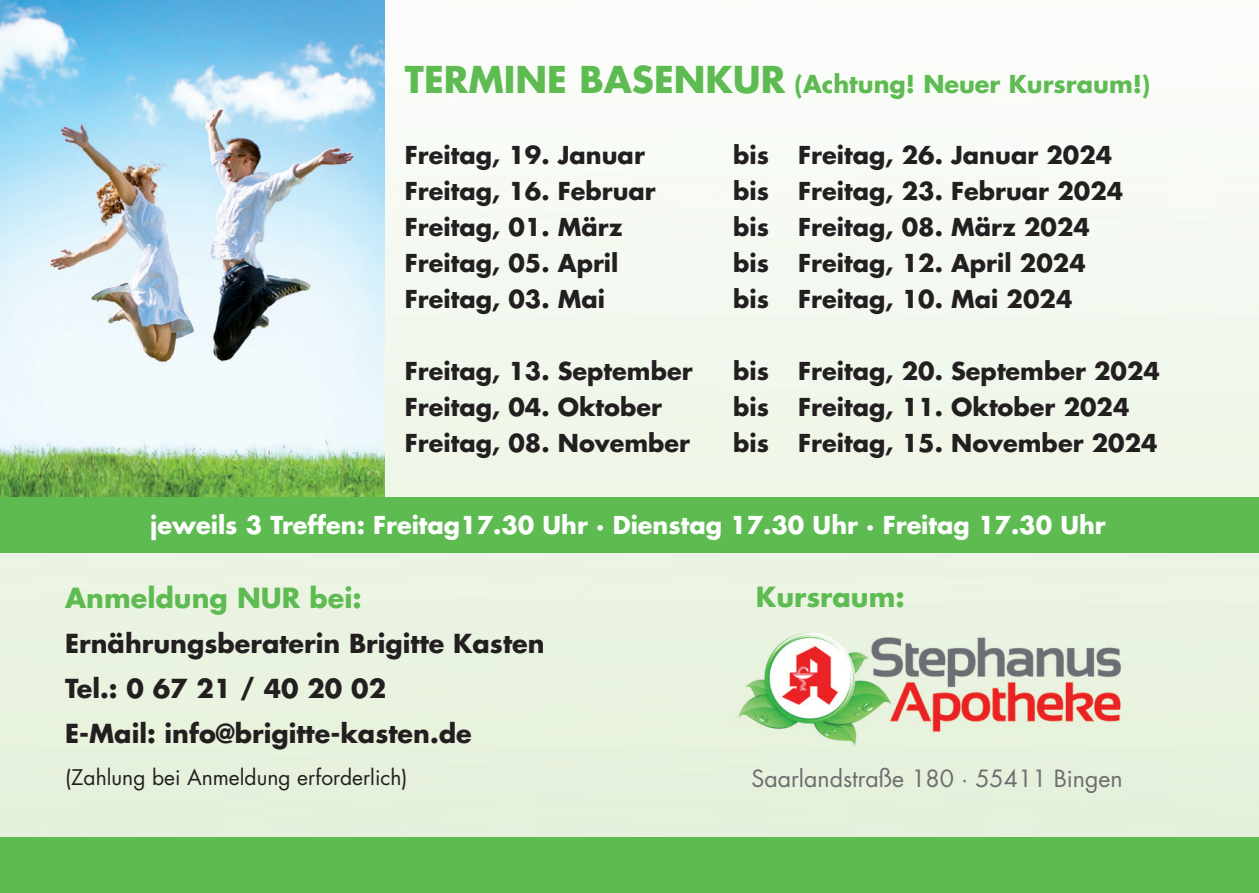
<style>
.page{position:relative;width:1259px;height:893px;background:#fff}
.page>*{position:absolute;margin:0;border:0;box-sizing:border-box;transform-origin:0 0}
.t1{font:700 27px "Futura";color:#5ebb51}
.t2{font:700 25.5px/45px "Futura";color:#231f20}
.t3{font:700 24px/36px "Futura";color:#231f20}
.t4{font:700 24px "Futura";color:#fff}
.t5{font:700 24px "Futura";color:#5ebb51}
.t6{font:23.1px "Futura";color:#6c6d70}
.t7{font:21px "Futura";color:#231f20}
.s1{font-size:36px}
</style>
<div class="page">
<img style="left:0;top:90px;width:1259px;height:748px">
<img style="left:0;top:0;width:385px;height:497px">
<div style="left:0;top:838px;width:1259px;height:55px;background:#5ebb51"></div>
<div style="left:0;top:497px;width:1259px;height:55px;background:#5ebb51"></div>
<p class="t5" style="left:405px;top:68px;width:747px"><span class="s1">TERMINE BASENKUR</span> (Achtung! Neuer Kursraum!)</p>
<p class="t3" style="left:405px;top:137px;width:252px">Freitag, 19. Januar<br>Freitag, 16. Februar<br>Freitag, 01. März<br>Freitag, 05. April<br>Freitag, 03. Mai</p>
<p class="t3" style="left:405px;top:353px;width:289px">Freitag, 13. September<br>Freitag, 04. Oktober<br>Freitag, 08. November</p>
<p class="t3" style="left:733px;top:137px;width:37px;text-align:justify">bis bis bis bis bis</p>
<p class="t3" style="left:733px;top:353px;width:37px;text-align:justify">bis bis bis</p>
<p class="t3" style="left:798px;top:137px;width:326px">Freitag, 26. Januar 2024<br>Freitag, 23. Februar 2024<br>Freitag, 08. März 2024<br>Freitag, 12. April 2024<br>Freitag, 10. Mai 2024</p>
<p class="t3" style="left:798px;top:353px;width:363px">Freitag, 20. September 2024<br>Freitag, 11. Oktober 2024<br>Freitag, 15. November 2024</p>
<p class="t4" style="left:150px;top:509px;width:957px">jeweils 3 Treffen: Freitag17.30 Uhr · Dienstag 17.30 Uhr · Freitag 17.30 Uhr</p>
<p class="t1" style="left:65px;top:580px;width:298px">Anmeldung NUR bei:</p>
<p class="t2" style="left:65px;top:621px;width:481px">Ernährungsberaterin Brigitte Kasten<br>Tel.: 0 67 21 / 40 20 02<br>E-Mail: info@brigitte-kasten.de</p>
<p class="t7" style="left:65px;top:764px;width:344px">(Zahlung bei Anmeldung erforderlich)</p>
<p class="t1" style="left:756px;top:579px;width:150px">Kursraum:</p>
<p class="t6" style="left:751px;top:764px;width:372px">Saarlandstraße 180 · 55411 Bingen</p>
</div>
